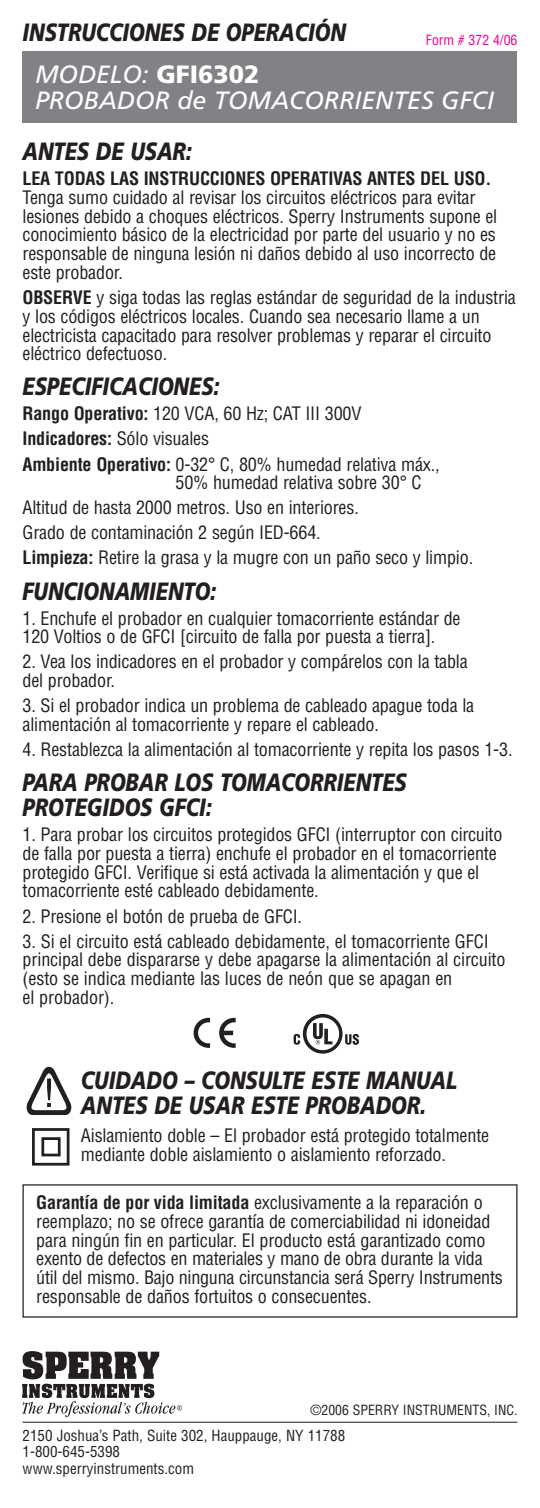
<style>
.page{position:relative;width:540px;height:1508px;background:#fff}
.page>*{position:absolute;margin:0;border:0;box-sizing:border-box;transform-origin:0 0}
.t1{font:italic 900 25px/25px "Frutiger";color:#231f20;scale:.8 1}
.t2{font:italic 25px/26.2px "Frutiger";color:#fff}
.t3{font:condensed 18px/18.8px "Helvetica";letter-spacing:-.01em;color:#231f20}
.t4{font:700 condensed 18px "Helvetica";letter-spacing:-.01em;color:#231f20}
.t5{font:condensed 15px/16.2px "Helvetica";color:#231f20}
.t6{font:condensed 13.75px "Helvetica";color:#231f20}
.t7{font:condensed 13.75px "Helvetica";color:#ed028c}
.s1{font-weight:900;font-style:normal}
.s2{font-weight:700}
</style>
<div class="page">
<svg style="left:22px;top:1351px;width:160px;height:66px"></svg>
<hr style="left:22px;top:1421px;width:496px;height:1px;background:#231f20">
<div style="left:22px;top:51px;width:496px;height:71px;background:#808285"></div>
<svg style="left:194px;top:1018px;width:16px;height:30px"></svg>
<svg style="left:219px;top:1018px;width:17px;height:30px"></svg>
<svg style="left:303px;top:1014px;width:40px;height:39px"></svg>
<div style="left:306px;top:1017px;width:33px;height:33px;background:#fff;border-radius:50%"></div>
<svg style="left:313px;top:1023px;width:19px;height:21px"></svg>
<svg style="left:294px;top:1034px;width:6px;height:10px"></svg>
<svg style="left:345px;top:1034px;width:14px;height:11px"></svg>
<svg style="left:27px;top:1066px;width:44px;height:49px"></svg>
<div style="left:32px;top:1128px;width:37px;height:37px;border:3px solid #231f20"></div>
<div style="left:41px;top:1137px;width:20px;height:19px;border:3px solid #231f20"></div>
<h1 class="t1" style="left:22px;top:22px;width:406px">INSTRUCCIONES DE OPERACIÓN</h1>
<p class="t7" style="left:426px;top:32px;width:93px">Form # 372 4/06</p>
<h1 class="t2" style="left:35px;top:63px;width:461px">MODELO: <span class="s1">GFI6302<br></span>PROBADOR de TOMACORRIENTES GFCI</h1>
<h1 class="t1" style="left:22px;top:141px;width:213px">ANTES DE USAR:</h1>
<p class="t4" style="left:22px;top:168px;width:471px">LEA TODAS LAS INSTRUCCIONES OPERATIVAS ANTES DEL USO.</p>
<p class="t3" style="left:22px;top:188px;width:476px">Tenga sumo cuidado al revisar los circuitos eléctricos para evitar lesiones debido a choques eléctricos. Sperry Instruments supone el conocimiento básico de la electricidad por parte del usuario y no es responsable de ninguna lesión ni daños debido al uso incorrecto de este probador.</p>
<p class="t3" style="left:22px;top:288px;width:495px"><span class="s2">OBSERVE</span> y siga todas las reglas estándar de seguridad de la industria y los códigos eléctricos locales. Cuando sea necesario llame a un electricista capacitado para resolver problemas y reparar el circuito eléctrico defectuoso.</p>
<h1 class="t1" style="left:22px;top:376px;width:248px">ESPECIFICACIONES:</h1>
<p class="t3" style="left:22px;top:402px;width:419px;line-height:25px"><span class="s2">Rango Operativo:</span> 120 VCA, 60 Hz; CAT III 300V<br><span class="s2">Indicadores:</span> Sólo visuales<br><span class="s2">Ambiente Operativo:</span> 0-32° C, 80% humedad relativa máx.,</p>
<p class="t3" style="left:22px;top:470px;width:452px;line-height:25px;text-indent:153px">50% humedad relativa sobre 30° C<br>Altitud de hasta 2000 metros. Uso en interiores.<br>Grado de contaminación 2 según IED-664.<br><span class="s2">Limpieza:</span> Retire la grasa y la mugre con un paño seco y limpio.</p>
<h1 class="t1" style="left:22px;top:580px;width:244px">FUNCIONAMIENTO:</h1>
<p class="t3" style="left:22px;top:609px;width:440px">1. Enchufe el probador en cualquier tomacorriente estándar de<br>120 Voltios o de GFCI [circuito de falla por puesta a tierra].</p>
<p class="t3" style="left:22px;top:653px;width:447px">2. Vea los indicadores en el probador y compárelos con la tabla del probador.</p>
<p class="t3" style="left:22px;top:696px;width:453px">3. Si el probador indica un problema de cableado apague toda la alimentación al tomacorriente y repare el cableado.</p>
<p class="t3" style="left:22px;top:740px;width:492px">4. Restablezca la alimentación al tomacorriente y repita los pasos 1-3.</p>
<h1 class="t1" style="left:22px;top:772px;width:482px">PARA PROBAR LOS TOMACORRIENTES<br>PROTEGIDOS GFCI:</h1>
<p class="t3" style="left:22px;top:825px;width:482px">1. Para probar los circuitos protegidos GFCI (interruptor con circuito de falla por puesta a tierra) enchufe el probador en el tomacorriente protegido GFCI. Verifique si está activada la alimentación y que el tomacorriente esté cableado debidamente.</p>
<p class="t3" style="left:22px;top:907px;width:281px">2. Presione el botón de prueba de GFCI.</p>
<p class="t3" style="left:22px;top:932px;width:485px">3. Si el circuito está cableado debidamente, el tomacorriente GFCI principal debe dispararse y debe apagarse la alimentación al circuito (esto se indica mediante las luces de neón que se apagan en<br>el probador).</p>
<h1 class="t1" style="left:81px;top:1069px;width:472px">CUIDADO – CONSULTE ESTE MANUAL<br>ANTES DE USAR ESTE PROBADOR.</h1>
<p class="t3" style="left:81px;top:1126px;width:410px">Aislamiento doble – El probador está protegido totalmente mediante doble aislamiento o aislamiento reforzado.</p>
<p class="t3" style="left:36px;top:1193px;width:468px"><span class="s2">Garantía de por vida limitada</span> exclusivamente a la reparación o reemplazo; no se ofrece garantía de comerciabilidad ni idoneidad para ningún fin en particular. El producto está garantizado como exento de defectos en materiales y mano de obra durante la vida útil del mismo. Bajo ninguna circunstancia será Sperry Instruments responsable de daños fortuitos o consecuentes.</p>
<p class="t6" style="left:311px;top:1401px;width:208px">©2006 SPERRY INSTRUMENTS, INC.</p>
<p class="t5" style="left:23px;top:1427px;width:324px">2150 Joshua’s Path, Suite 302, Hauppauge, NY 11788<br>1-800-645-5398<br>www.sperryinstruments.com</p>
</div>
